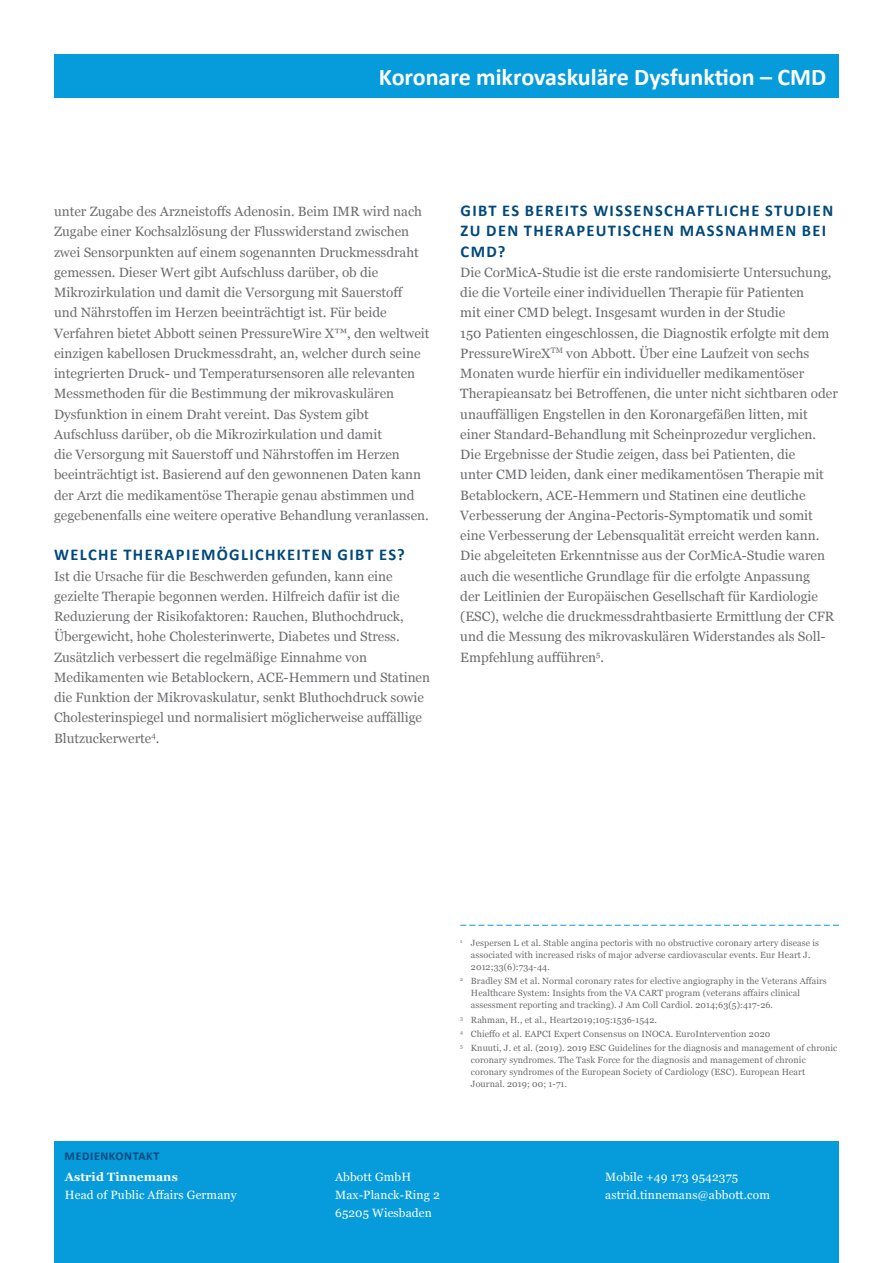
<style>
.page{position:relative;width:893px;height:1263px;background:#fff}
.page>*{position:absolute;margin:0;border:0;box-sizing:border-box;transform-origin:0 0}
.t1{font:700 24px "Calibri";color:#fff}
.t2{font:700 16.5px/20.2px "Calibri";letter-spacing:.08em;color:#00497b}
.t3{font:13.5px/20.2px "Georgia";color:#6c6d70}
.t4{font:12px/18.3px "Georgia";letter-spacing:.01em;color:#fff}
.t5{font:700 12px "Georgia";letter-spacing:.01em;color:#fff}
.t6{font:700 12px "Calibri";letter-spacing:.05em;color:#00497b}
.t7{font:9px/12px "Georgia";letter-spacing:.01em;color:#6c6d70}
</style>
<div class="page">
<div style="left:54px;top:54px;width:785px;height:44px;background:#069bda"></div>
<div style="left:54px;top:1142px;width:785px;height:121px;background:#069bda"></div>
<svg style="left:460px;top:925px;width:379px;height:1px"></svg>
<h1 class="t1" style="left:379px;top:62px;width:449px">Koronare mikrovaskuläre Dysfunktion – CMD</h1>
<p class="t3" style="left:54px;top:201px;width:377px">unter Zugabe des Arzneistoffs Adenosin. Beim IMR wird nach Zugabe einer Kochsalzlösung der Flusswiderstand zwischen zwei Sensorpunkten auf einem sogenannten Druckmessdraht gemessen. Dieser Wert gibt Aufschluss darüber, ob die Mikrozirkulation und damit die Versorgung mit Sauerstoff und Nährstoffen im Herzen beeinträchtigt ist. Für beide Verfahren bietet Abbott seinen PressureWire X™, den weltweit einzigen kabellosen Druckmessdraht, an, welcher durch seine integrierten Druck- und Temperatursensoren alle relevanten Messmethoden für die Bestimmung der mikrovaskulären Dysfunktion in einem Draht vereint. Das System gibt Aufschluss darüber, ob die Mikrozirkulation und damit<br>die Versorgung mit Sauerstoff und Nährstoffen im Herzen beeinträchtigt ist. Basierend auf den gewonnenen Daten kann der Arzt die medikamentöse Therapie genau abstimmen und gegebenenfalls eine weitere operative Behandlung veranlassen.</p>
<p class="t2" style="left:54px;top:545px;width:352px">WELCHE THERAPIEMÖGLICHKEITEN GIBT ES?</p>
<p class="t3" style="left:54px;top:565px;width:378px">Ist die Ursache für die Beschwerden gefunden, kann eine gezielte Therapie begonnen werden. Hilfreich dafür ist die Reduzierung der Risikofaktoren: Rauchen, Bluthochdruck, Übergewicht, hohe Cholesterinwerte, Diabetes und Stress.<br>Zusätzlich verbessert die regelmäßige Einnahme von Medikamenten wie Betablockern, ACE-Hemmern und Statinen die Funktion der Mikrovaskulatur, senkt Bluthochdruck sowie Cholesterinspiegel und normalisiert möglicherweise auffällige Blutzuckerwerte<sup>4</sup>.</p>
<p class="t2" style="left:461px;top:200px;width:374px">GIBT ES BEREITS WISSENSCHAFTLICHE STUDIEN<br>ZU DEN THERAPEUTISCHEN MASSNAHMEN BEI<br>CMD?</p>
<p class="t3" style="left:460px;top:261px;width:379px">Die CorMicA-Studie ist die erste randomisierte Untersuchung, die die Vorteile einer individuellen Therapie für Patienten<br>mit einer CMD belegt. Insgesamt wurden in der Studie<br>150 Patienten eingeschlossen, die Diagnostik erfolgte mit dem PressureWireX<sup>TM</sup> von Abbott. Über eine Laufzeit von sechs Monaten wurde hierfür ein individueller medikamentöser Therapieansatz bei Betroffenen, die unter nicht sichtbaren oder unauffälligen Engstellen in den Koronargefäßen litten, mit einer Standard-Behandlung mit Scheinprozedur verglichen.<br>Die Ergebnisse der Studie zeigen, dass bei Patienten, die<br>unter CMD leiden, dank einer medikamentösen Therapie mit Betablockern, ACE-Hemmern und Statinen eine deutliche Verbesserung der Angina-Pectoris-Symptomatik und somit eine Verbesserung der Lebensqualität erreicht werden kann.<br>Die abgeleiteten Erkenntnisse aus der CorMicA-Studie waren auch die wesentliche Grundlage für die erfolgte Anpassung<br>der Leitlinien der Europäischen Gesellschaft für Kardiologie (ESC), welche die druckmessdrahtbasierte Ermittlung der CFR und die Messung des mikrovaskulären Widerstandes als Soll-Empfehlung aufführen<sup>5</sup>.</p>
<p class="t6" style="left:65px;top:1149px;width:96px">MEDIENKONTAKT</p>
<p class="t7" style="left:471px;top:937px;width:350px;text-indent:-11px"><sup>1</sup> Jespersen L et al. Stable angina pectoris with no obstructive coronary artery disease is associated with increased risks of major adverse cardiovascular events. Eur Heart J.<br>2012;33(6):734-44.</p>
<p class="t7" style="left:471px;top:975px;width:357px;text-indent:-11px"><sup>2</sup> Bradley SM et al. Normal coronary rates for elective angiography in the Veterans Affairs<br>Healthcare System: Insights from the VA CART program (veterans affairs clinical assessment reporting and tracking). J Am Coll Cardiol. 2014;63(5):417-26.</p>
<p class="t7" style="left:460px;top:1012px;width:378px;line-height:14.1px"><sup>3</sup> Rahman, H., et al., Heart2019;105:1536-1542.<br><sup>4</sup> Chieffo et al. EAPCI Expert Consensus on INOCA. EuroIntervention 2020<br><sup>5</sup> Knuuti, J. et al. (2019). 2019 ESC Guidelines for the diagnosis and management of chronic</p>
<p class="t7" style="left:471px;top:1053px;width:336px;text-align:justify">coronary syndromes. The Task Force for the diagnosis and management of chronic coronary syndromes of the European Society of Cardiology (ESC). European Heart Journal. 2019; 00; 1-71.</p>
<p class="t5" style="left:65px;top:1167px;width:114px">Astrid Tinnemans</p>
<p class="t4" style="left:65px;top:1185px;width:173px">Head of Public Affairs Germany</p>
<p class="t4" style="left:335px;top:1167px;width:106px">Abbott GmbH<br>Max-Planck-Ring 2<br>65205 Wiesbaden</p>
<p class="t4" style="left:605px;top:1167px;width:166px">Mobile +49 173 9542375 astrid.tinnemans@abbott.com</p>
</div>
